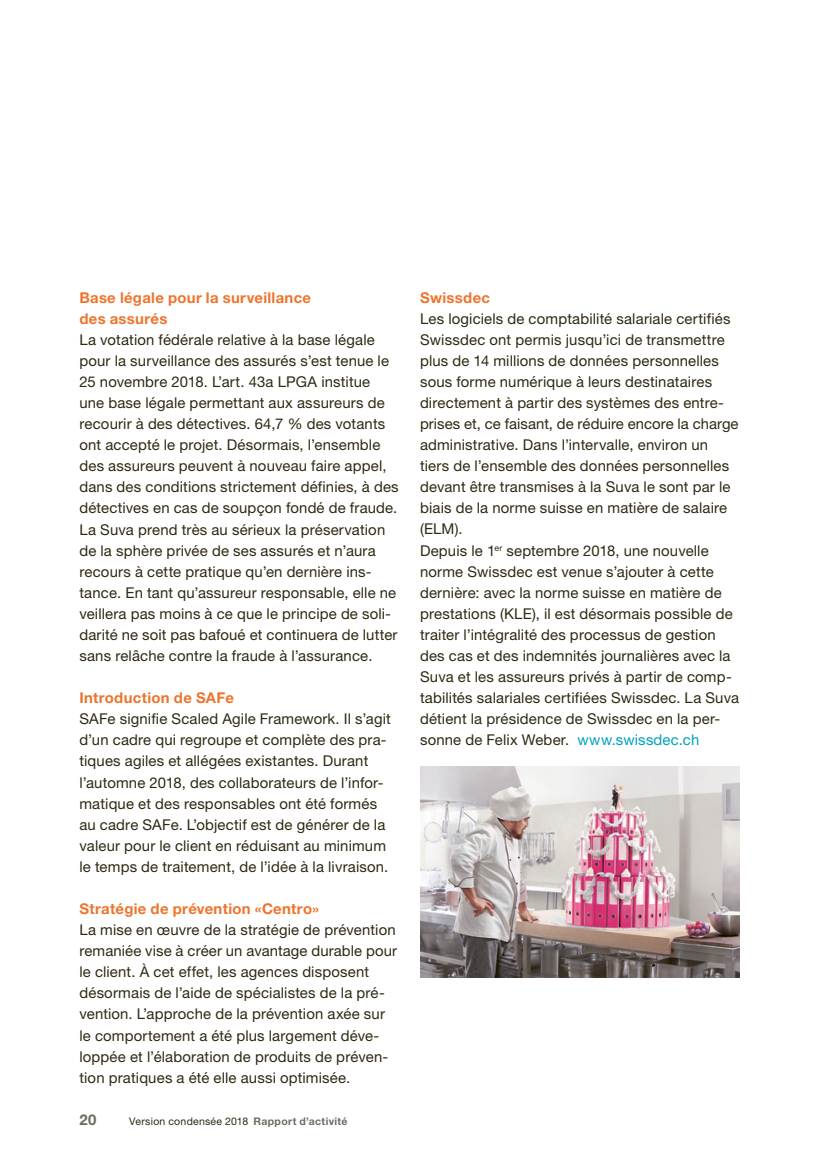
<style>
.page{position:relative;width:819px;height:1166px;background:#fff}
.page>*{position:absolute;margin:0;border:0;box-sizing:border-box;transform-origin:0 0}
.t1{font:14.88px/21px "Helvetica Neue LT Std";letter-spacing:.01em;color:#2f2912}
.t2{font:700 14.88px/21px "Helvetica Neue LT Std";letter-spacing:.02em;color:#ee742d}
.t3{font:700 14.88px "Helvetica Neue LT Std";color:#6d6a63}
.t4{font:10.5px "Helvetica Neue LT Std";letter-spacing:.025em;color:#2f2912}
.s1{font-weight:700;color:#6d6a63}
.s2{color:#00a2bc}
</style>
<div class="page">
<img style="left:420px;top:766px;width:319px;height:211px">
<p class="t2" style="left:79px;top:286px;width:233px">Base légale pour la surveillance des assurés</p>
<p class="t1" style="left:79px;top:329px;width:321px">La votation fédérale relative à la base légale pour la surveillance des assurés s’est tenue le 25 novembre 2018. L’art. 43a LPGA institue une base légale permettant aux assureurs de recourir à des détectives. 64,7 % des votants ont accepté le projet. Désormais, l’ensemble des assureurs peuvent à nouveau faire appel, dans des conditions strictement définies, à des détectives en cas de soupçon fondé de fraude.<br>La Suva prend très au sérieux la préservation de la sphère privée de ses assurés et n’aura recours à cette pratique qu’en dernière ins&shy;tance. En tant qu’assureur responsable, elle ne veillera pas moins à ce que le principe de soli&shy;darité ne soit pas bafoué et continuera de lutter sans relâche contre la fraude à l’assurance.</p>
<p class="t2" style="left:79px;top:687px;width:156px">Introduction de SAFe</p>
<p class="t1" style="left:79px;top:708px;width:313px">SAFe signifie Scaled Agile Framework. Il s’agit d’un cadre qui regroupe et complète des pra&shy;tiques agiles et allégées existantes. Durant l’automne 2018, des collaborateurs de l’infor&shy;matique et des responsables ont été formés au cadre SAFe. L’objectif est de générer de la valeur pour le client en réduisant au minimum le temps de traitement, de l’idée à la livraison.</p>
<p class="t2" style="left:79px;top:898px;width:241px">Stratégie de prévention «Centro»</p>
<p class="t1" style="left:79px;top:919px;width:319px">La mise en œuvre de la stratégie de prévention remaniée vise à créer un avantage durable pour le client. À cet effet, les agences disposent désormais de l’aide de spécialistes de la pré&shy;vention. L’approche de la prévention axée sur le comportement a été plus largement déve&shy;loppée et l’élaboration de produits de préven&shy;tion pratiques a été elle aussi optimisée.</p>
<p class="t3" style="left:79px;top:1110px;width:19px">20</p>
<p class="t4" style="left:129px;top:1115px;width:220px">Version condensée 2018 <span class="s1">Rapport d’activité</span></p>
<p class="t2" style="left:420px;top:286px;width:71px">Swissdec</p>
<p class="t1" style="left:420px;top:307px;width:320px">Les logiciels de comptabilité salariale certifiés Swissdec ont permis jusqu’ici de transmettre plus de 14 millions de données personnelles sous forme numérique à leurs destinataires directement à partir des systèmes des entre&shy;prises et, ce faisant, de réduire encore la charge administrative. Dans l’intervalle, environ un tiers de l’ensemble des données personnelles devant être transmises à la Suva le sont par le biais de la norme suisse en matière de salaire (ELM).<br>Depuis le 1<sup>er</sup> septembre 2018, une nouvelle norme Swissdec est venue s’ajouter à cette dernière: avec la norme suisse en matière de prestations (KLE), il est désormais possible de traiter l’intégralité des processus de gestion des cas et des indemnités journalières avec la Suva et les assureurs privés à partir de comp&shy;tabilités salariales certifiées Swissdec. La Suva détient la présidence de Swissdec en la per&shy;sonne de Felix Weber. <span class="s2">www.swissdec.ch</span></p>
</div>
